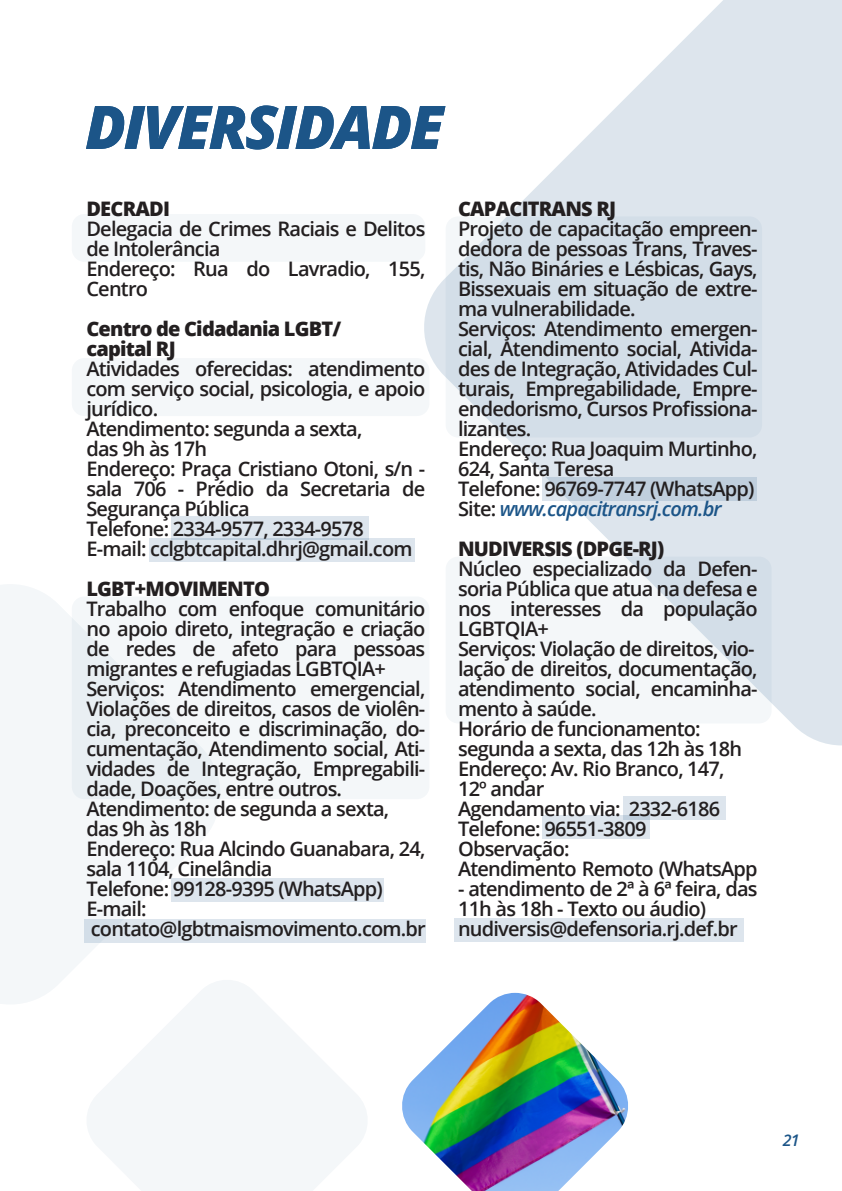
<style>
.page{position:relative;width:842px;height:1191px;background:#fff}
.page>*{position:absolute;margin:0;border:0;box-sizing:border-box;transform-origin:0 0}
.t1{font:italic 800 60px "Open Sans";letter-spacing:-.04em;color:#1c5588}
.t2{font:600 20px/20px "Open Sans";letter-spacing:-.04em;color:#231f20}
.t3{font:800 20px/20px "Open Sans";letter-spacing:-.04em;color:#231f20}
.t4{font:800 20px "Open Sans";letter-spacing:-.04em;color:#231f20}
.t5{font:italic 600 16px "Open Sans";color:#1c5588}
.s1{font-style:italic;color:#1c5588}
</style>
<div class="page">
<svg style="left:424px;top:0;width:418px;height:745px;fill:#dde5ed"></svg>
<svg style="left:0;top:585px;width:220px;height:419px;fill:#f4f7f9"></svg>
<svg style="left:86px;top:979px;width:281px;height:212px;fill:#f4f7f9"></svg>
<div style="left:172px;top:517px;width:197px;height:23px;background:#dde5ed"></div>
<div style="left:542px;top:477px;width:215px;height:23px;background:#c0cfdd"></div>
<div style="left:542px;top:815px;width:107px;height:23px;background:#dde5ed"></div>
<div style="left:624px;top:796px;width:102px;height:24px;background:#dde5ed"></div>
<div style="left:454px;top:918px;width:290px;height:24px;background:#dde5ed"></div>
<div style="left:150px;top:538px;width:265px;height:24px;background:#dde5ed"></div>
<div style="left:172px;top:878px;width:212px;height:24px;background:#dde5ed"></div>
<div style="left:84px;top:919px;width:341px;height:23px;background:#dde5ed"></div>
<div style="left:72px;top:214px;width:353px;height:48px;background:#f4f7f9;border-radius:13px"></div>
<div style="left:72px;top:358px;width:357px;height:58px;background:#f4f7f9;border-radius:13px"></div>
<div style="left:72px;top:596px;width:357px;height:203px;background:#f4f7f9;border-radius:13px"></div>
<div style="left:446px;top:216px;width:316px;height:221px;background:#d3dee8;border-radius:13px"></div>
<svg style="left:446px;top:556px;width:326px;height:167px;fill:#f4f7f9"></svg>
<img style="left:402px;top:992px;width:226px;height:199px">
<h1 class="t1" style="left:85px;top:81px;width:360px">DIVERSIDADE</h1>
<p class="t3" style="left:86px;top:197px;width:85px">DECRADI</p>
<p class="t2" style="left:86px;top:218px;width:340px">Delegacia de Crimes Raciais e Delitos de Intolerância<br>Endereço: Rua do Lavradio, 155,<br>Centro</p>
<p class="t3" style="left:86px;top:317px;width:256px">Centro de Cidadania LGBT/ capital RJ</p>
<p class="t2" style="left:86px;top:358px;width:340px">Atividades oferecidas: atendimento com serviço social, psicologia, e apoio jurídico.<br>Atendimento: segunda a sexta,<br>das 9h às 17h<br>Endereço: Praça Cristiano Otoni, s/n - sala 706 - Prédio da Secretaria de<br>Segurança Pública<br>Telefone: 2334-9577, 2334-9578<br>E-mail: cclgbtcapital.dhrj@gmail.com</p>
<p class="t4" style="left:86px;top:573px;width:185px">LGBT+MOVIMENTO</p>
<p class="t2" style="left:86px;top:598px;width:341px">Trabalho com enfoque comunitário no apoio direto, integração e criação de redes de afeto para pessoas migrantes e refugiadas LGBTQIA+<br>Serviços: Atendimento emergencial,<br>Violações de direitos, casos de violên&shy;cia, preconceito e discriminação, do&shy;cumentação, Atendimento social, Ati&shy;vidades de Integração, Empregabili&shy;dade, Doações, entre outros.<br>Atendimento: de segunda a sexta, das 9h às 18h<br>Endereço: Rua Alcindo Guanabara, 24, sala 1104, Cinelândia<br>Telefone: 99128-9395 (WhatsApp)<br>E-mail: contato@lgbtmaismovimento.com.br</p>
<p class="t3" style="left:458px;top:197px;width:160px">CAPACITRANS RJ</p>
<p class="t2" style="left:458px;top:218px;width:301px">Projeto de capacitação empreen&shy;dedora de pessoas Trans, Traves&shy;tis, Não Bináries e Lésbicas, Gays,<br>Bissexuais em situação de extre&shy;ma vulnerabilidade.<br>Serviços: Atendimento emergen&shy;cial, Atendimento social, Ativida&shy;des de Integração, Atividades Cul&shy;turais, Empregabilidade, Empre&shy;endedorismo, Cursos Profissiona&shy;lizantes.<br>Endereço: Rua Joaquim Murtinho,<br>624, Santa Teresa<br>Telefone: 96769-7747 (WhatsApp)<br>Site: <span class="s1">www.capacitransrj.com.br</span></p>
<p class="t3" style="left:458px;top:537px;width:208px">NUDIVERSIS (DPGE-RJ)</p>
<p class="t2" style="left:458px;top:558px;width:301px">Núcleo especializado da Defen&shy;soria Pública que atua na defesa e nos interesses da população<br>LGBTQIA+<br>Serviços: Violação de direitos, vio&shy;lação de direitos, documentação, atendimento social, encaminha&shy;mento à saúde.<br>Horário de funcionamento: segunda a sexta, das 12h às 18h<br>Endereço: Av. Rio Branco, 147,<br>12º andar<br>Agendamento via: 2332-6186<br>Telefone: 96551-3809<br>Observação:<br>Atendimento Remoto (WhatsApp</p>
<p class="t2" style="left:458px;top:878px;width:301px">- atendimento de 2ª à 6ª feira, das<br>11h às 18h - Texto ou áudio) nudiversis@defensoria.rj.def.br</p>
<p class="t5" style="left:783px;top:1129px;width:18px">21</p>
</div>
